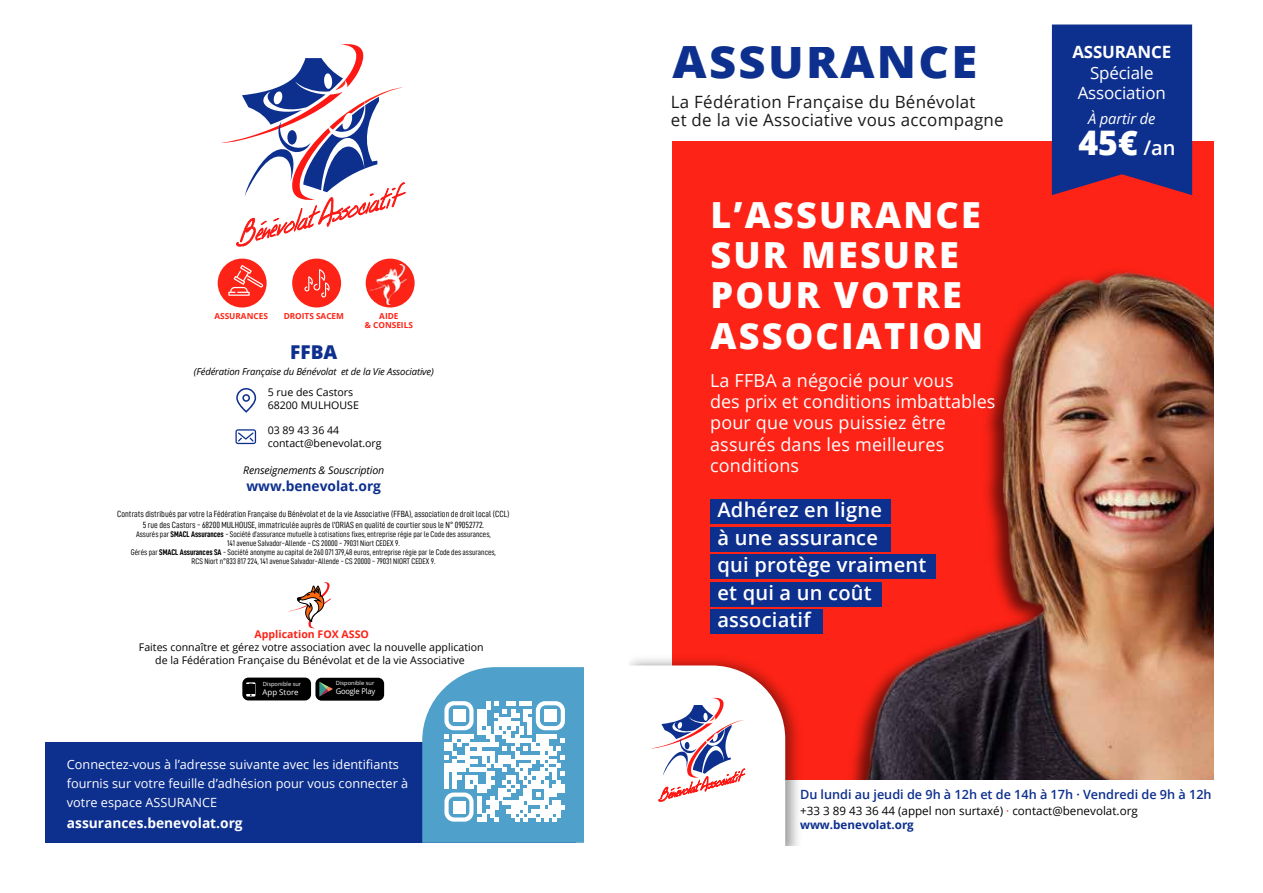
<style>
.page{position:relative;width:1263px;height:893px;background:#fff}
.page>*{position:absolute;margin:0;border:0;box-sizing:border-box;transform-origin:0 0}
.t1{font:800 44.4px "Open Sans";letter-spacing:.05em;color:#0d2f8e;scale:1.06 1}
.t2{font:800 36px/40.2px "Open Sans";letter-spacing:.06em;color:#fff}
.t3{font:800 33.9px "Open Sans";color:#fff}
.t4{font:600 20.1px/27.5px "Open Sans";letter-spacing:.01em;color:#fff}
.t5{font:800 19.05px "Open Sans";color:#0d2f8e}
.t6{font:18px/21.1px "Open Sans";letter-spacing:.01em;color:#fff}
.t7{font:16.95px/18px "Open Sans";letter-spacing:.015em;color:#1a1a1a}
.t8{font:16.95px/20.2px "Open Sans";letter-spacing:-.01em;color:#fff;text-align:center}
.t9{font:700 16.95px "Open Sans";letter-spacing:-.01em;color:#fff}
.t10{font:italic 14.85px "Open Sans";letter-spacing:-.01em;color:#fff}
.t11{font:700 13.8px "Open Sans";color:#fff}
.t12{font:700 13.8px "Open Sans";color:#0d2f8e}
.t13{font:12.75px/19px "Open Sans";color:#fff}
.t14{font:600 12.75px "Open Sans";color:#0d2f8e}
.t15{font:11.7px/13.8px "Open Sans";color:#000}
.t16{font:10.65px/12.8px "Open Sans";color:#000}
.t17{font:italic 10.65px "Open Sans";letter-spacing:-.015em;color:#000}
.t18{font:700 10.65px "Open Sans";color:#fd2316}
.t19{font:italic 9.45px "Open Sans";letter-spacing:-.015em;color:#000}
.t20{font:9px/10.5px "D DIN Condensed";color:#000;text-align:center}
.t21{font:8.25px/9px "D DIN Condensed";color:#000;text-align:center}
.t22{font:700 8.25px/8.2px "Open Sans";color:#fd2316;text-align:center}
.t23{font:7.8px "Open Sans";letter-spacing:-.025em;color:#fff}
.t24{font:7.8px "Open Sans";color:#fff}
.t25{font:5.7px "Open Sans";color:#fff}
.s1{font-family:"D DIN Condensed Bold"}
.s2{font-weight:600;font-size:20.1px}
.s3{color:#fd2216}
.s4{font-weight:700;color:#0d2f8e}
</style>
<div class="page">
<div style="left:45px;top:742px;width:531px;height:101px;background:#0d2f8e"></div>
<div style="left:672px;top:141px;width:542px;height:639px;background:#fd2316"></div>
<img style="left:710px;top:271px;width:504px;height:509px">
<svg style="left:1052px;top:25px;width:141px;height:170px;background:#1c2f87"></svg>
<div style="left:710px;top:499px;width:181px;height:25px;background:#0d2f8e"></div>
<div style="left:710px;top:527px;width:181px;height:24px;background:#0d2f8e"></div>
<div style="left:710px;top:554px;width:225px;height:25px;background:#0d2f8e"></div>
<div style="left:710px;top:582px;width:171px;height:24px;background:#0d2f8e"></div>
<div style="left:710px;top:610px;width:112px;height:24px;background:#0d2f8e"></div>
<img style="left:629px;top:649px;width:178px;height:197px">
<svg style="left:221px;top:44px;width:185px;height:203px"></svg>
<div style="left:287px;top:130px;width:10px;height:15px;background:#0d2f8e;border-radius:50%"></div>
<svg style="left:236px;top:388px;width:20px;height:25px"></svg>
<svg style="left:235px;top:429px;width:21px;height:15px"></svg>
<div style="left:315px;top:678px;width:69px;height:23px;background:#000;border-radius:6px"></div>
<svg style="left:319px;top:682px;width:14px;height:15px"></svg>
<div style="left:242px;top:678px;width:69px;height:22px;background:#000;border-radius:6px"></div>
<svg style="left:246px;top:682px;width:9px;height:14px"></svg>
<div style="left:247px;top:684px;width:8px;height:10px;background:#000"></div>
<svg style="left:288px;top:582px;width:43px;height:46px"></svg>
<svg style="left:422px;top:667px;width:162px;height:176px;background:#88bfdb"></svg>
<div style="left:453px;top:709px;width:12px;height:13px;background:#fff"></div>
<div style="left:544px;top:709px;width:13px;height:13px;background:#fff"></div>
<div style="left:453px;top:801px;width:12px;height:12px;background:#fff"></div>
<svg style="left:629px;top:665px;width:156px;height:181px"></svg>
<div style="left:218px;top:259px;width:49px;height:48px;background:#fd2316;border-radius:50%"></div>
<div style="left:292px;top:259px;width:49px;height:48px;background:#fd2316;border-radius:50%"></div>
<svg style="left:228px;top:265px;width:35px;height:31px"></svg>
<svg style="left:304px;top:269px;width:26px;height:28px"></svg>
<div style="left:366px;top:259px;width:49px;height:48px;background:#fd2316;border-radius:50%"></div>
<img style="left:365px;top:265px;width:44px;height:40px">
<p class="t22" style="left:214px;top:312px;width:55px">ASSURANCES</p>
<p class="t22" style="left:284px;top:312px;width:62px">DROITS SACEM</p>
<p class="t22" style="left:365px;top:312px;width:50px">AIDE<br>&amp; CONSEILS</p>
<h3 class="t5" style="left:290px;top:337px;width:49px">FFBA</h3>
<p class="t19" style="left:194px;top:365px;width:241px">(Fédération Française du Bénévolat et de la Vie Associative)</p>
<p class="t16" style="left:268px;top:385px;width:93px">5 rue des Castors<br>68200 MULHOUSE</p>
<p class="t16" style="left:268px;top:423px;width:115px">03 89 43 36 44 contact@benevolat.org</p>
<p class="t17" style="left:243px;top:463px;width:142px">Renseignements &amp; Souscription</p>
<h3 class="t12" style="left:246px;top:476px;width:136px">www.benevolat.org</h3>
<p class="t20" style="left:117px;top:509px;width:394px">Contrats distribués par votre la Fédération Française du Bénévolat et de la vie Associative (FFBA), association de droit local (CCL)<br>5 rue des Castors - 68200 MULHOUSE, immatriculée auprès de l’ORIAS en qualité de courtier sous le N° 09052772.</p>
<p class="t21" style="left:131px;top:529px;width:366px">Assurés par <span class="s1">SMACL Assurances</span> - Société d’assurance mutuelle à cotisations fixes, entreprise régie par le Code des assurances,<br>141 avenue Salvador-Allende - CS 20000 - 79031 Niort CEDEX 9.<br>Gérés par <span class="s1">SMACL Assurances SA</span> - Société anonyme au capital de 260 071 379,48 euros, entreprise régie par le Code des assurances, RCS Niort n°833 817 224, 141 avenue Salvador-Allende - CS 20000 - 79031 NIORT CEDEX 9.</p>
<p class="t18" style="left:255px;top:627px;width:116px">Application FOX ASSO</p>
<p class="t16" style="left:139px;top:640px;width:346px;text-align:center">Faites connaître et gérez votre association avec la nouvelle application de la Fédération Française du Bénévolat et de la vie Associative</p>
<p class="t25" style="left:263px;top:680px;width:40px">Disponible sur</p>
<p class="t24" style="left:263px;top:686px;width:38px">App Store</p>
<p class="t25" style="left:336px;top:679px;width:40px">Disponible sur</p>
<p class="t23" style="left:336px;top:686px;width:41px">Google Play</p>
<h3 class="t13" style="left:67px;top:755px;width:343px">Connectez-vous à l’adresse suivante avec les identifiants fournis sur votre feuille d’adhésion pour vous connecter à votre espace ASSURANCE</h3>
<h3 class="t11" style="left:67px;top:814px;width:177px">assurances.benevolat.org</h3>
<h1 class="t1" style="left:672px;top:28px;width:289px">ASSURANCE</h1>
<h3 class="t7" style="left:671px;top:92px;width:334px">La Fédération Française du Bénévolat<br>et de la vie Associative vous accompagne</h3>
<h2 class="t2" style="left:710px;top:193px;width:272px">L’ASSURANCE<br>SUR MESURE<br>POUR VOTRE</h2>
<h2 class="t2" style="left:710px;top:314px;width:274px">ASSOCIATION</h2>
<h3 class="t6" style="left:710px;top:369px;width:287px">La FFBA a négocié pour vous<br>des prix et conditions imbattables pour que vous puissiez être assurés dans les meilleures conditions</h3>
<h3 class="t4" style="left:717px;top:496px;width:210px">Adhérez en ligne<br>à une assurance<br>qui protège vraiment et qui a un coût associatif</h3>
<h3 class="t9" style="left:1072px;top:40px;width:100px">ASSURANCE</h3>
<h3 class="t8" style="left:1078px;top:62px;width:90px">Spéciale<br>Association</h3>
<h3 class="t10" style="left:1088px;top:108px;width:69px">À partir de</h3>
<h3 class="t3" style="left:1078px;top:117px;width:99px">45€ <span class="s2">/an</span></h3>
<h3 class="t14" style="left:800px;top:786px;width:413px">Du lundi au jeudi de 9h à 12h et de 14h à 17h · Vendredi de 9h à 12h</h3>
<h3 class="t15" style="left:800px;top:804px;width:339px">+33 3 89 43 36 44 (appel non surtaxé) <span class="s3">·</span> contact@benevolat.org <span class="s4">www.benevolat.org</span></h3>
</div>
